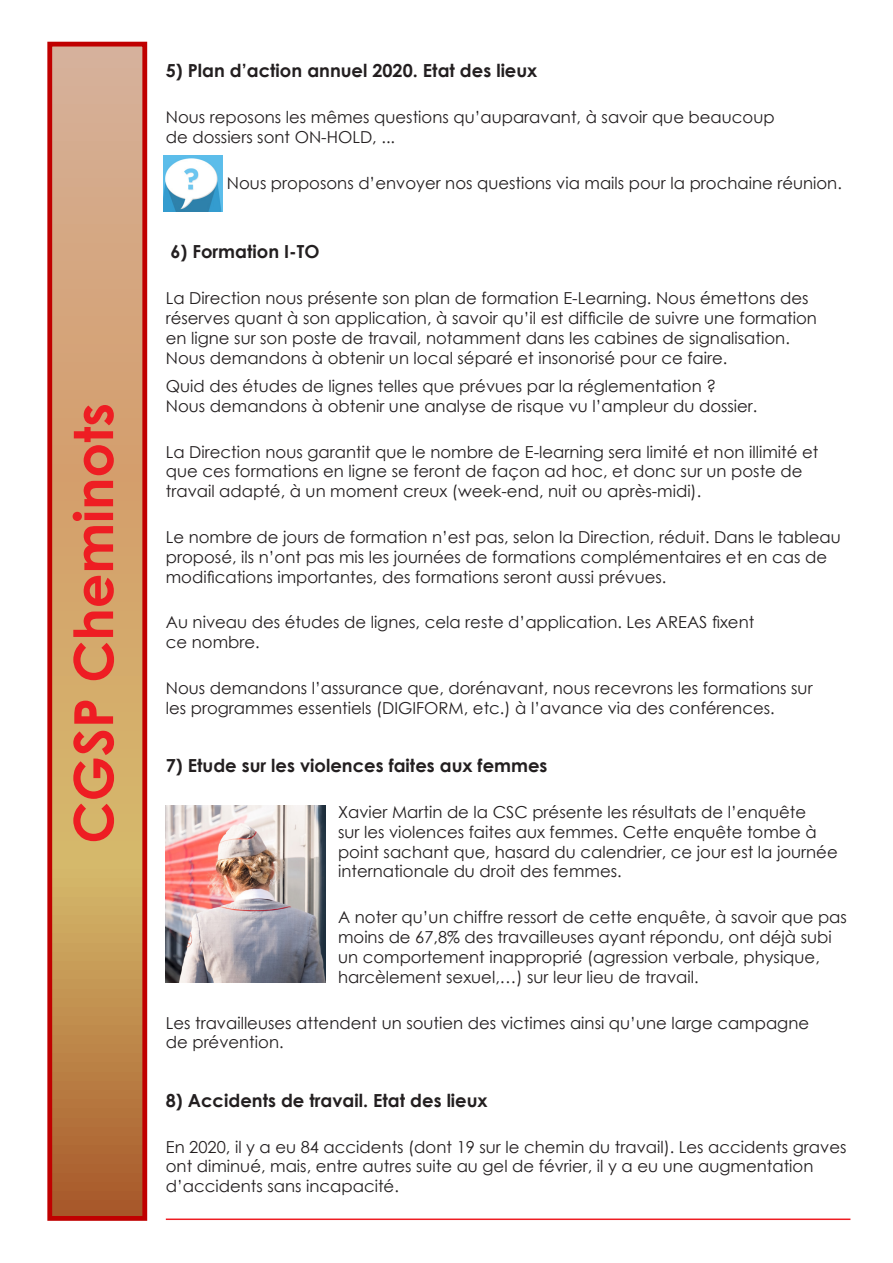
<style>
.page{position:relative;width:893px;height:1263px;background:#fff}
.page>*{position:absolute;margin:0;border:0;box-sizing:border-box;transform-origin:0 0}
.t1{font:700 54px "Century Gothic";color:#ee1d23}
.t2{font:700 18px "Century Gothic";color:#231f20}
.t3{font:16.5px/19.8px "Century Gothic";color:#231f20}
</style>
<div class="page">
<svg style="left:53px;top:48px;width:88px;height:1167px;background:#cd9f69"></svg>
<div style="left:47px;top:42px;width:100px;height:1179px;border:5px solid #c00000"></div>
<hr style="left:166px;top:1218px;width:684px;height:2px;background:#ee1d23">
<img style="left:166px;top:806px;width:159px;height:176px">
<img style="left:163px;top:155px;width:59px;height:57px">
<h1 class="t1" style="left:52px;top:844px;width:442px;rotate:-90deg">CGSP Cheminots</h1>
<p class="t2" style="left:166px;top:57px;width:373px">5) Plan d’action annuel 2020. Etat des lieux</p>
<p class="t3" style="left:166px;top:107px;width:610px">Nous reposons les mêmes questions qu’auparavant, à savoir que beaucoup de dossiers sont ON-HOLD, ...</p>
<p class="t3" style="left:227px;top:173px;width:616px">Nous proposons d’envoyer nos questions via mails pour la prochaine réunion.</p>
<p class="t2" style="left:170px;top:238px;width:151px">6) Formation I-TO</p>
<p class="t3" style="left:166px;top:288px;width:653px">La Direction nous présente son plan de formation E-Learning. Nous émettons des réserves quant à son application, à savoir qu’il est difficile de suivre une formation en ligne sur son poste de travail, notamment dans les cabines de signalisation.<br>Nous demandons à obtenir un local séparé et insonorisé pour ce faire.</p>
<p class="t3" style="left:166px;top:376px;width:593px">Quid des études de lignes telles que prévues par la réglementation ?<br>Nous demandons à obtenir une analyse de risque vu l’ampleur du dossier.</p>
<p class="t3" style="left:166px;top:441px;width:654px">La Direction nous garantit que le nombre de E-learning sera limité et non illimité et que ces formations en ligne se feront de façon ad hoc, et donc sur un poste de travail adapté, à un moment creux (week-end, nuit ou après-midi).</p>
<p class="t3" style="left:166px;top:527px;width:676px">Le nombre de jours de formation n’est pas, selon la Direction, réduit. Dans le tableau proposé, ils n’ont pas mis les journées de formations complémentaires et en cas de modifications importantes, des formations seront aussi prévues.</p>
<p class="t3" style="left:166px;top:612px;width:590px">Au niveau des études de lignes, cela reste d’application. Les AREAS fixent ce nombre.</p>
<p class="t3" style="left:166px;top:678px;width:648px">Nous demandons l’assurance que, dorénavant, nous recevrons les formations sur les programmes essentiels (DIGIFORM, etc.) à l’avance via des conférences.</p>
<p class="t2" style="left:166px;top:752px;width:383px">7) Etude sur les violences faites aux femmes</p>
<p class="t3" style="left:338px;top:802px;width:501px">Xavier Martin de la CSC présente les résultats de l’enquête<br>sur les violences faites aux femmes. Cette enquête tombe à point sachant que, hasard du calendrier, ce jour est la journée internationale du droit des femmes.</p>
<p class="t3" style="left:338px;top:907px;width:510px">A noter qu’un chiffre ressort de cette enquête, à savoir que pas moins de 67,8% des travailleuses ayant répondu, ont déjà subi un comportement inapproprié (agression verbale, physique, harcèlement sexuel,…) sur leur lieu de travail.</p>
<p class="t3" style="left:166px;top:1012px;width:645px">Les travailleuses attendent un soutien des victimes ainsi qu’une large campagne de prévention.</p>
<p class="t2" style="left:166px;top:1086px;width:323px">8) Accidents de travail. Etat des lieux</p>
<p class="t3" style="left:166px;top:1136px;width:682px">En 2020, il y a eu 84 accidents (dont 19 sur le chemin du travail). Les accidents graves ont diminué, mais, entre autres suite au gel de février, il y a eu une augmentation d’accidents sans incapacité.</p>
</div>
